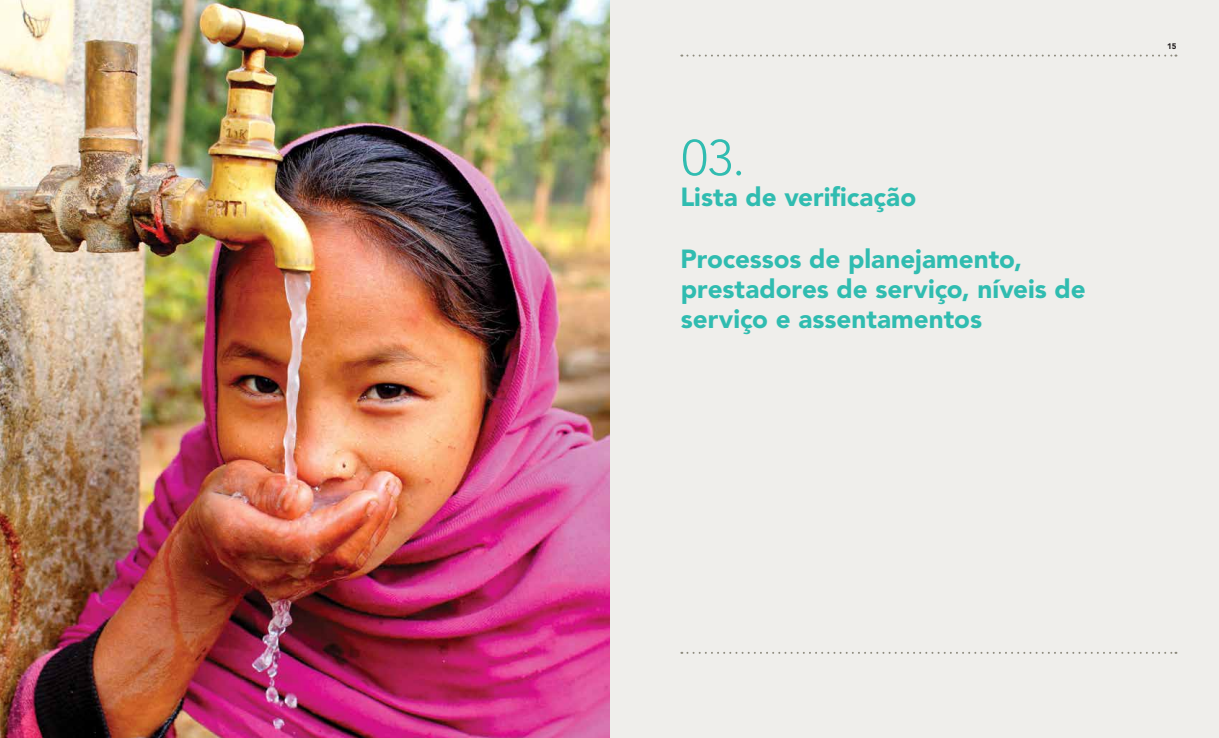
<style>
.page{position:relative;width:1219px;height:738px;background:#fff}
.page>*{position:absolute;margin:0;border:0;box-sizing:border-box;transform-origin:0 0}
.t1{font:300 50px "Avenir LT Std";color:#30bcb0}
.t2{font:900 26px/30px "Avenir LT Std";color:#30bcb0}
.t3{font:900 8px "Avenir LT Std";color:#231f20}
</style>
<div class="page">
<div style="left:609px;top:0;width:610px;height:737px;background:#efeeeb"></div>
<img style="left:0;top:0;width:609px;height:737px">
<svg style="left:681px;top:651px;width:495px;height:2px"></svg>
<svg style="left:681px;top:55px;width:495px;height:2px"></svg>
<h1 class="t1" style="left:682px;top:128px;width:65px">03.</h1>
<p class="t2" style="left:680px;top:182px;width:237px">Lista de verificação</p>
<p class="t2" style="left:681px;top:244px;width:407px">Processos de planejamento, prestadores de serviço, níveis de serviço e assentamentos</p>
<p class="t3" style="left:1167px;top:41px;width:11px">15</p>
</div>
